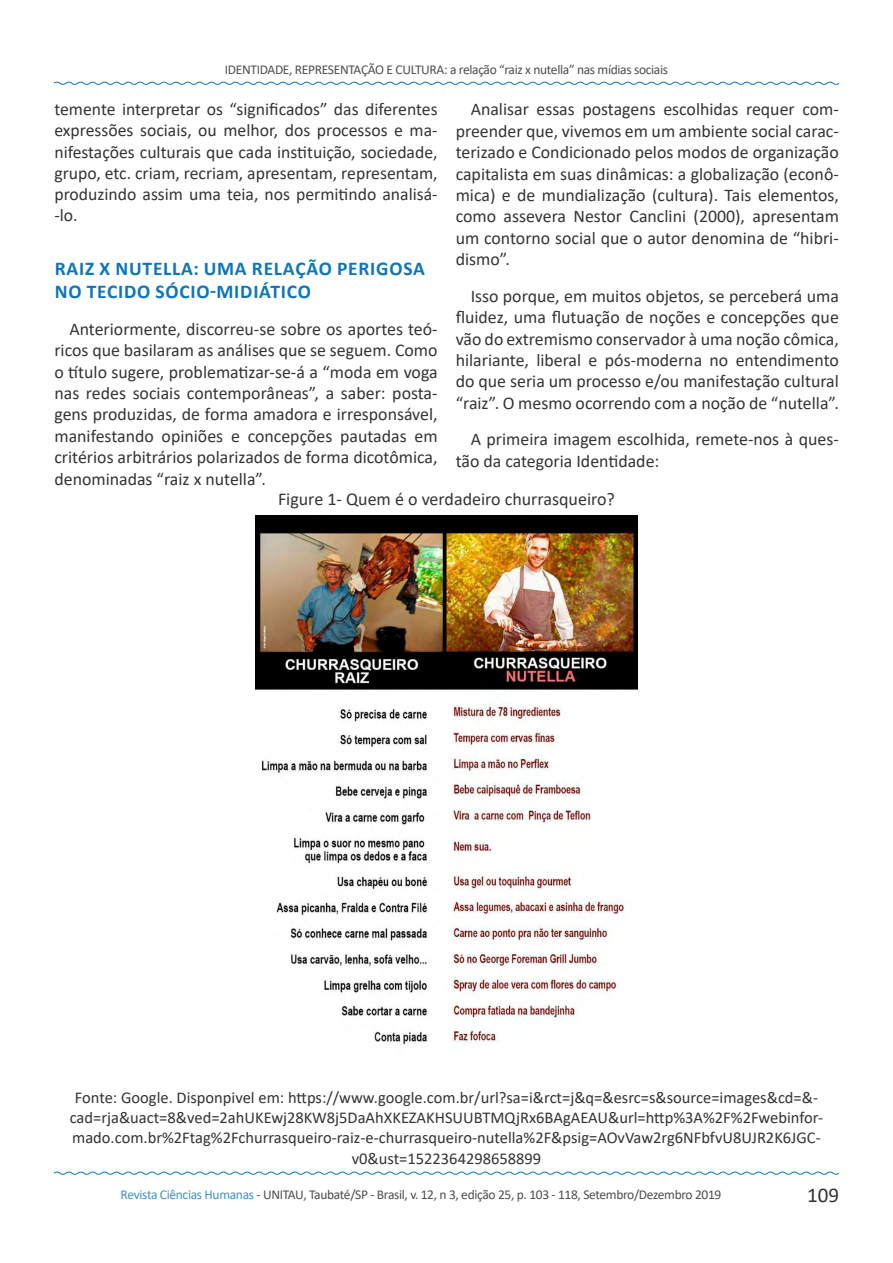
<style>
.page{position:relative;width:893px;height:1263px;background:#fff}
.page>*{position:absolute;margin:0;border:0;box-sizing:border-box;transform-origin:0 0}
.t1{font:21px "Calibri";color:#343433}
.t2{font:700 19.5px/23.4px "Calibri";letter-spacing:.04em;color:#0d75bb}
.t3{font:18px "Calibri";color:#343433}
.t4{font:17.85px/21.5px "Calibri";color:#343433;text-align:justify}
.t5{font:17.7px/21.3px "Calibri";color:#343433;text-align:justify}
.t6{font:16.5px/19.8px "Calibri";color:#343433;text-align:center}
.t7{font:13.5px "Calibri";letter-spacing:-.025em;color:#504d4c}
.s1{color:#3d91c9}
</style>
<div class="page">
<svg style="left:53px;top:81px;width:787px;height:4px"></svg>
<svg style="left:53px;top:1171px;width:787px;height:4px"></svg>
<img style="left:256px;top:515px;width:381px;height:530px">
<p class="t7" style="left:225px;top:60px;width:445px">IDENTIDADE, REPRESENTAÇÃO E CULTURA: a relação “raiz x nutella” nas mídias sociais</p>
<p class="t5" style="left:54px;top:98px;width:385px">temente interpretar os “significados” das diferentes expressões sociais, ou melhor, dos processos e ma&shy;nifestações culturais que cada instituição, sociedade, grupo, etc. criam, recriam, apresentam, representam, produzindo assim uma teia, nos permitindo analisá--lo.</p>
<p class="t2" style="left:55px;top:256px;width:372px">RAIZ X NUTELLA: UMA RELAÇÃO PERIGOSA<br>NO TECIDO SÓCIO-MIDIÁTICO</p>
<p class="t4" style="left:54px;top:318px;width:385px;text-indent:15px">Anteriormente, discorreu-se sobre os aportes teó&shy;ricos que basilaram as análises que se seguem. Como o título sugere, problematizar-se-á a “moda em voga nas redes sociais contemporâneas”, a saber: posta&shy;gens produzidas, de forma amadora e irresponsável, manifestando opiniões e concepções pautadas em critérios arbitrários polarizados de forma dicotômica, denominadas “raiz x nutella”.</p>
<p class="t4" style="left:456px;top:98px;width:385px;text-indent:15px">Analisar essas postagens escolhidas requer com&shy;preender que, vivemos em um ambiente social carac&shy;terizado e Condicionado pelos modos de organização capitalista em suas dinâmicas: a globalização (econô&shy;mica) e de mundialização (cultura). Tais elementos, como assevera Nestor Canclini (2000), apresentam um contorno social que o autor denomina de “hibri&shy;dismo”.</p>
<p class="t4" style="left:456px;top:285px;width:385px;text-indent:15px">Isso porque, em muitos objetos, se perceberá uma fluidez, uma flutuação de noções e concepções que vão do extremismo conservador à uma noção cômica, hilariante, liberal e pós-moderna no entendimento do que seria um processo e/ou manifestação cultural “raiz”. O mesmo ocorrendo com a noção de “nutella”.</p>
<p class="t4" style="left:456px;top:428px;width:385px;text-indent:15px">A primeira imagem escolhida, remete-nos à ques&shy;tão da categoria Identidade:</p>
<p class="t3" style="left:278px;top:486px;width:338px">Figure 1- Quem é o verdadeiro churrasqueiro?</p>
<p class="t6" style="left:70px;top:1087px;width:755px">Fonte: Google. Disponpivel em: https://www.google.com.br/url?sa=i&amp;rct=j&amp;q=&amp;esrc=s&amp;source=images&amp;cd=&amp;- cad=rja&amp;uact=8&amp;ved=2ahUKEwj28KW8j5DaAhXKEZAKHSUUBTMQjRx6BAgAEAU&amp;url=http%3A%2F%2Fwebinfor&shy;mado.com.br%2Ftag%2Fchurrasqueiro-raiz-e-churrasqueiro-nutella%2F&amp;psig=AOvVaw2rg6NFbfvU8UJR2K6JGC-</p>
<p class="t6" style="left:352px;top:1148px;width:191px">v0&amp;ust=1522364298658899</p>
<p class="t7" style="left:121px;top:1185px;width:602px"><span class="s1">Revista Ciências Humanas</span> - UNITAU, Taubaté/SP - Brasil, v. 12, n 3, edição 25, p. 103 - 118, Setembro/Dezembro 2019</p>
<p class="t1" style="left:807px;top:1180px;width:33px">109</p>
</div>
